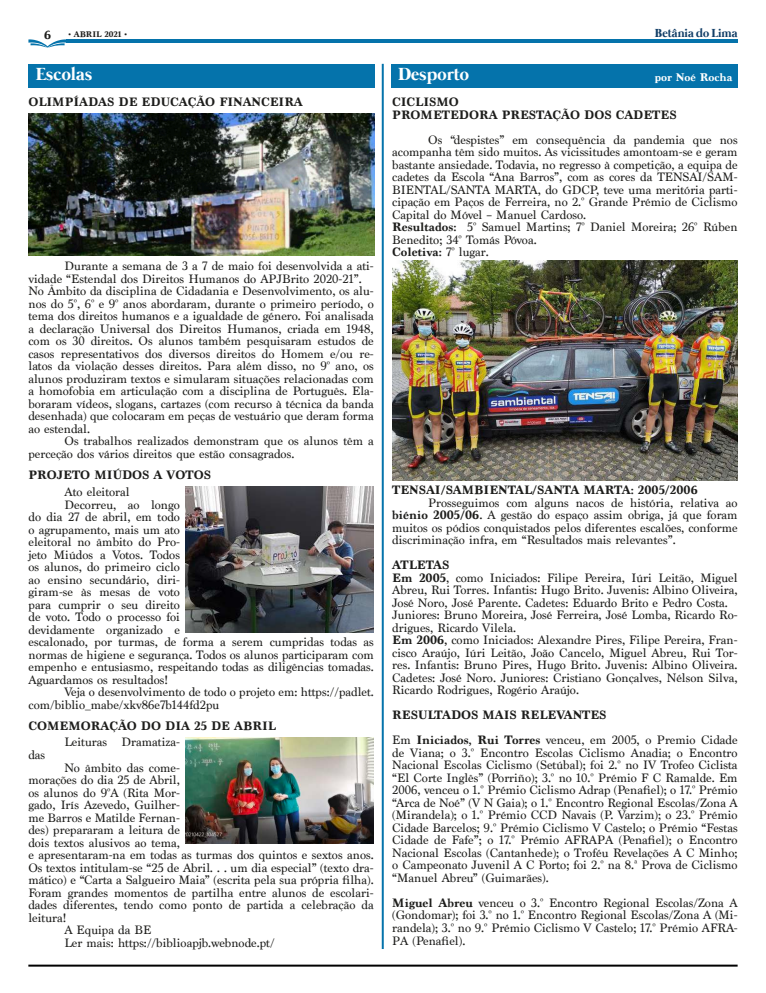
<style>
.page{position:relative;width:766px;height:993px;background:#fff}
.page>*{position:absolute;margin:0;border:0;box-sizing:border-box;transform-origin:0 0}
.t1{font:700 18px "Mermaid";color:#fff}
.t2{font:12px/12.5px "Marion";color:#1d1d1b}
.t3{font:700 12px/12.5px "Marion";color:#1d1d1b}
.t4{font:700 12px "Mermaid";color:#123e67}
.t5{font:700 11px "Marion";color:#fff}
.t6{font:700 8px "Marion";color:#1d1d1b}
.s1{font-weight:700}
.s2{font-weight:400}
</style>
<div class="page">
<hr style="left:66px;top:39px;width:671px;height:4px;background:#0573ab">
<svg style="left:28px;top:39px;width:38px;height:9px"></svg>
<hr style="left:28px;top:964px;width:709px;height:2px;background:#000">
<hr style="left:381px;top:64px;width:2px;height:884px;background:#0573ab">
<div style="left:28px;top:64px;width:347px;height:24px;background:#0573ab"></div>
<img style="left:28px;top:114px;width:346px;height:142px">
<img style="left:186px;top:487px;width:188px;height:145px">
<img style="left:186px;top:737px;width:187px;height:105px">
<img style="left:392px;top:261px;width:345px;height:219px">
<div style="left:391px;top:64px;width:346px;height:24px;background:#0573ab"></div>
<p class="t3" style="left:44px;top:29px;width:9px">6</p>
<p class="t6" style="left:68px;top:29px;width:60px">• ABRIL 2021 •</p>
<p class="t4" style="left:654px;top:27px;width:84px">Betânia do Lima</p>
<h1 class="t1" style="left:36px;top:64px;width:58px">Escolas</h1>
<h1 class="t1" style="left:398px;top:64px;width:72px">Desporto</h1>
<p class="t5" style="left:654px;top:71px;width:79px">por Noé Rocha</p>
<p class="t3" style="left:28px;top:96px;width:276px">OLIMPÍADAS DE EDUCAÇÃO FINANCEIRA</p>
<p class="t3" style="left:392px;top:96px;width:286px">CICLISMO<br>PROMETEDORA PRESTAÇÃO DOS CADETES</p>
<p class="t2" style="left:392px;top:134px;width:347px;text-indent:36px">Os “despistes” em consequência da pandemia que nos acompanha têm sido muitos. As vicissitudes amontoam-se e geram bastante ansiedade. Todavia, no regresso à competição, a equipa de cadetes da Escola “Ana Barros”, com as cores da TENSAI/SAM-BIENTAL/SANTA MARTA, do GDCP, teve uma meritória parti&shy;cipação em Paços de Ferreira, no 2.º Grande Prémio de Ciclismo Capital do Móvel – Manuel Cardoso.<br><span class="s1">Resultados:</span> 5º Samuel Martins; 7º Daniel Moreira; 26º Rúben Benedito; 34º Tomás Póvoa.<br><span class="s1">Coletiva:</span> 7º lugar.</p>
<p class="t2" style="left:28px;top:260px;width:347px;text-indent:36px">Durante a semana de 3 a 7 de maio foi desenvolvida a ati&shy;vidade “Estendal dos Direitos Humanos do APJBrito 2020-21”.<br>No Âmbito da disciplina de Cidadania e Desenvolvimento, os alu&shy;nos do 5º, 6º e 9º anos abordaram, durante o primeiro período, o tema dos direitos humanos e a igualdade de género. Foi analisada a declaração Universal dos Direitos Humanos, criada em 1948, com os 30 direitos. Os alunos também pesquisaram estudos de casos representativos dos diversos direitos do Homem e/ou re&shy;latos da violação desses direitos. Para além disso, no 9º ano, os alunos produziram textos e simularam situações relacionadas com a homofobia em articulação com a disciplina de Português. Ela&shy;boraram vídeos, slogans, cartazes (com recurso à técnica da banda desenhada) que colocaram em peças de vestuário que deram forma ao estendal.</p>
<p class="t2" style="left:28px;top:435px;width:347px;text-indent:36px">Os trabalhos realizados demonstram que os alunos têm a perceção dos vários direitos que estão consagrados.</p>
<p class="t3" style="left:28px;top:469px;width:184px">PROJETO MIÚDOS A VOTOS</p>
<p class="t2" style="left:64px;top:486px;width:67px">Ato eleitoral</p>
<p class="t2" style="left:64px;top:499px;width:117px">Decorreu, ao longo</p>
<p class="t2" style="left:28px;top:511px;width:153px">do dia 27 de abril, em todo</p>
<p class="t2" style="left:28px;top:524px;width:153px">o agrupamento, mais um ato</p>
<p class="t2" style="left:28px;top:536px;width:153px">eleitoral no âmbito do Pro-</p>
<p class="t2" style="left:28px;top:549px;width:153px">jeto Miúdos a Votos. Todos</p>
<p class="t2" style="left:28px;top:561px;width:153px">os alunos, do primeiro ciclo</p>
<p class="t2" style="left:28px;top:574px;width:153px">ao ensino secundário, diri-</p>
<p class="t2" style="left:28px;top:586px;width:153px">giram-se às mesas de voto</p>
<p class="t2" style="left:28px;top:599px;width:153px">para cumprir o seu direito</p>
<p class="t2" style="left:28px;top:611px;width:153px">de voto. Todo o processo foi</p>
<p class="t2" style="left:28px;top:624px;width:153px">devidamente organizado e</p>
<p class="t2" style="left:28px;top:636px;width:347px">escalonado, por turmas, de forma a serem cumpridas todas as</p>
<p class="t2" style="left:28px;top:649px;width:347px">normas de higiene e segurança. Todos os alunos participaram com</p>
<p class="t2" style="left:28px;top:661px;width:347px">empenho e entusiasmo, respeitando todas as diligências tomadas.</p>
<p class="t2" style="left:28px;top:674px;width:141px">Aguardamos os resultados!</p>
<p class="t2" style="left:64px;top:686px;width:311px">Veja o desenvolvimento de todo o projeto em: https://padlet.</p>
<p class="t2" style="left:28px;top:699px;width:192px">com/biblio_mabe/xkv86e7b144fd2pu</p>
<p class="t3" style="left:28px;top:720px;width:249px">COMEMORAÇÃO DO DIA 25 DE ABRIL</p>
<p class="t2" style="left:64px;top:736px;width:117px">Leituras Dramatiza-</p>
<p class="t2" style="left:28px;top:749px;width:18px">das</p>
<p class="t2" style="left:64px;top:761px;width:117px">No âmbito das come-</p>
<p class="t2" style="left:28px;top:774px;width:153px">morações do dia 25 de Abril,</p>
<p class="t2" style="left:28px;top:786px;width:153px">os alunos do 9ºA (Rita Mor-</p>
<p class="t2" style="left:28px;top:799px;width:153px">gado, Irís Azevedo, Guilher-</p>
<p class="t2" style="left:28px;top:811px;width:153px">me Barros e Matilde Fernan-</p>
<p class="t2" style="left:28px;top:824px;width:153px">des) prepararam a leitura de</p>
<p class="t2" style="left:28px;top:836px;width:153px">dois textos alusivos ao tema,</p>
<p class="t2" style="left:28px;top:849px;width:347px">e apresentaram-na em todas as turmas dos quintos e sextos anos.</p>
<p class="t2" style="left:28px;top:861px;width:347px">Os textos intitulam-se “25 de Abril… um dia especial” (texto dra-</p>
<p class="t2" style="left:28px;top:874px;width:347px">mático) e “Carta a Salgueiro Maia” (escrita pela sua própria filha).</p>
<p class="t2" style="left:28px;top:886px;width:347px">Foram grandes momentos de partilha entre alunos de escolari-</p>
<p class="t2" style="left:28px;top:899px;width:347px">dades diferentes, tendo como ponto de partida a celebração da</p>
<p class="t2" style="left:28px;top:911px;width:40px">leitura!</p>
<p class="t2" style="left:64px;top:924px;width:88px">A Equipa da BE</p>
<p class="t2" style="left:64px;top:936px;width:212px">Ler mais: https://biblioapjb.webnode.pt/</p>
<p class="t3" style="left:392px;top:484px;width:307px">TENSAI/SAMBIENTAL/SANTA MARTA: 2005/2006</p>
<p class="t2" style="left:392px;top:497px;width:347px;text-align:justify;text-indent:36px">Prosseguimos com alguns nacos de história, relativa ao <span class="s1">biénio 2005/06.</span> A gestão do espaço assim obriga, já que foram muitos os pódios conquistados pelos diferentes escalões, conforme discriminação infra, em “Resultados mais relevantes”.</p>
<p class="t2" style="left:392px;top:559px;width:347px"><span class="s1">ATLETAS<br>Em 2005</span>, como Iniciados: Filipe Pereira, Iúri Leitão, Miguel Abreu, Rui Torres. Infantis: Hugo Brito. Juvenis: Albino Oliveira, José Noro, José Parente. Cadetes: Eduardo Brito e Pedro Costa.<br>Juniores: Bruno Moreira, José Ferreira, José Lomba, Ricardo Ro&shy;drigues, Ricardo Vilela.<br><span class="s1">Em 2006,</span> como Iniciados: Alexandre Pires, Filipe Pereira, Fran&shy;cisco Araújo, Iúri Leitão, João Cancelo, Miguel Abreu, Rui Tor&shy;res. Infantis: Bruno Pires, Hugo Brito. Juvenis: Albino Oliveira.<br>Cadetes: José Noro. Juniores: Cristiano Gonçalves, Nélson Silva, Ricardo Rodrigues, Rogério Araújo.</p>
<p class="t3" style="left:392px;top:703px;width:347px;line-height:25px">RESULTADOS MAIS RELEVANTES<br><span class="s2">Em</span> Iniciados, Rui Torres <span class="s2">venceu, em 2005, o Premio Cidade</span></p>
<p class="t2" style="left:392px;top:747px;width:347px;text-align:justify">de Viana; o 3.º Encontro Escolas Ciclismo Anadia; o Encontro Nacional Escolas Ciclismo (Setúbal); foi 2.º no IV Trofeo Ciclista “El Corte Inglês” (Porriño); 3.º no 10.º Prémio F C Ramalde. Em 2006, venceu o 1.º Prémio Ciclismo Adrap (Penafiel); o 17.º Prémio “Arca de Noé” (V N Gaia); o 1.º Encontro Regional Escolas/Zona A (Mirandela); o 1.º Prémio CCD Navais (P. Varzim); o 23.º Prémio Cidade Barcelos; 9.º Prémio Ciclismo V Castelo; o Prémio “Festas Cidade de Fafe”; o 17.º Prémio AFRAPA (Penafiel); o Encontro Nacional Escolas (Cantanhede); o Troféu Revelações A C Minho; o Campeonato Juvenil A C Porto; foi 2.º na 8.ª Prova de Ciclismo “Manuel Abreu” (Guimarães).</p>
<p class="t2" style="left:392px;top:897px;width:347px;text-align:justify"><span class="s1">Miguel Abreu</span> venceu o 3.º Encontro Regional Escolas/Zona A (Gondomar); foi 3.º no 1.º Encontro Regional Escolas/Zona A (Mi&shy;randela); 3.º no 9.º Prémio Ciclismo V Castelo; 17.º Prémio AFRA-PA (Penafiel).</p>
</div>
